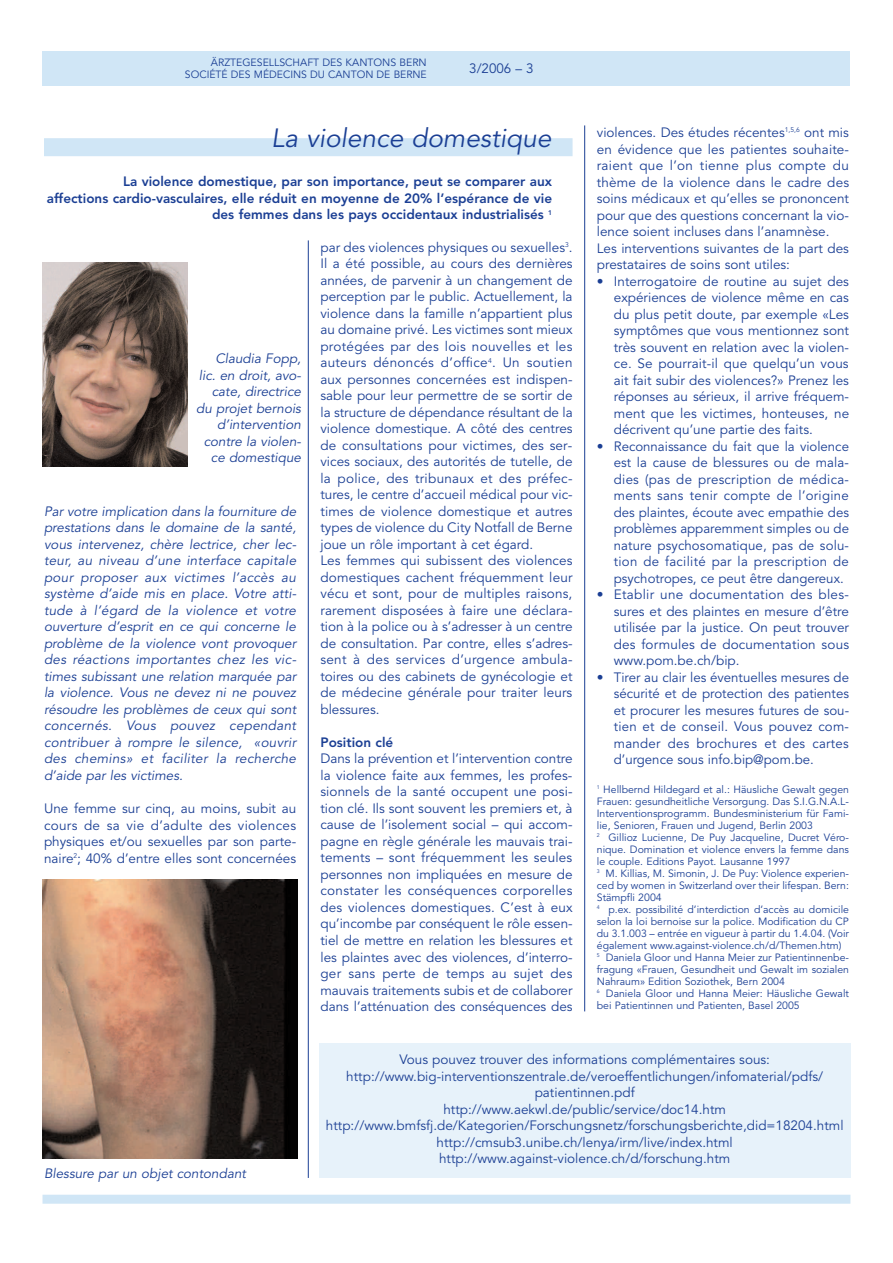
<style>
.page{position:relative;width:893px;height:1263px;background:#fff}
.page>*{position:absolute;margin:0;border:0;box-sizing:border-box;transform-origin:0 0}
.t1{font:italic 26.25px "Avenir";color:#1b3f94}
.t2{font:13.5px/16.5px "Avenir";color:#1b3f94;text-align:justify}
.t3{font:italic 13.5px/16.5px "Avenir";color:#1b3f94;text-align:justify}
.t4{font:800 13.5px/16.5px "Avenir";color:#1b3f94;text-align:right}
.t5{font:10.5px/12px "Avenir";color:#1b3f94;text-align:right}
</style>
<div class="page">
<div style="left:43px;top:1195px;width:807px;height:9px;background:#d0e6f6"></div>
<div style="left:43px;top:51px;width:807px;height:34px;background:#d0e6f6"></div>
<hr style="left:308px;top:240px;width:1px;height:938px;background:#1b3f94">
<hr style="left:584px;top:125px;width:1px;height:886px;background:#1b3f94">
<div style="left:44px;top:138px;width:529px;height:18px;background:#d0e6f6"></div>
<img style="left:43px;top:262px;width:144px;height:204px">
<img style="left:43px;top:880px;width:254px;height:278px">
<div style="left:319px;top:1043px;width:531px;height:135px;background:#e7f2fa"></div>
<p class="t5" style="left:185px;top:57px;width:243px">ÄRZTEGESELLSCHAFT DES KANTONS BERN<br>SOCIÉTÉ DES MÉDECINS DU CANTON DE BERNE</p>
<p class="t2" style="left:469px;top:61px;width:66px">3/2006 – 3</p>
<h1 class="t1" style="left:271px;top:127px;width:282px">La violence domestique</h1>
<p class="t4" style="left:47px;top:175px;width:507px">La violence domestique, par son importance, peut se comparer aux<br>affections cardio-vasculaires, elle réduit en moyenne de 20% l’espérance de vie des femmes dans les pays occidentaux industrialisés <sup>1</sup></p>
<p class="t3" style="left:196px;top:352px;width:106px;text-align:right">Claudia Fopp, lic. en droit, avo&shy;cate, directrice du projet bernois d’intervention contre la violen&shy;ce domestique</p>
<p class="t3" style="left:44px;top:504px;width:254px">Par votre implication dans la fourniture de prestations dans le domaine de la santé, vous intervenez, chère lectrice, cher lec&shy;teur, au niveau d’une interface capitale pour proposer aux victimes l’accès au système d’aide mis en place. Votre atti&shy;tude à l’égard de la violence et votre ouverture d’esprit en ce qui concerne le problème de la violence vont provoquer des réactions importantes chez les vic&shy;times subissant une relation marquée par la violence. Vous ne devez ni ne pouvez résoudre les problèmes de ceux qui sont concernés. Vous pouvez cependant contribuer à rompre le silence, «ouvrir des chemins» et faciliter la recherche d’aide par les victimes.</p>
<p class="t2" style="left:44px;top:801px;width:254px">Une femme sur cinq, au moins, subit au cours de sa vie d’adulte des violences physiques et/ou sexuelles par son parte&shy;naire<sup>2</sup>; 40% d’entre elles sont concernées</p>
<p class="t2" style="left:320px;top:240px;width:254px;text-align:left">par des violences physiques ou sexuelles<sup>3</sup>.<br>Il a été possible, au cours des dernières années, de parvenir à un changement de perception par le public. Actuellement, la violence dans la famille n’appartient plus au domaine privé. Les victimes sont mieux protégées par des lois nouvelles et les auteurs dénoncés d’office<sup>4</sup>. Un soutien aux personnes concernées est indispen&shy;sable pour leur permettre de se sortir de la structure de dépendance résultant de la violence domestique. A côté des centres de consultations pour victimes, des ser&shy;vices sociaux, des autorités de tutelle, de la police, des tribunaux et des préfec&shy;tures, le centre d’accueil médical pour vic&shy;times de violence domestique et autres types de violence du City Notfall de Berne joue un rôle important à cet égard.<br>Les femmes qui subissent des violences domestiques cachent fréquemment leur vécu et sont, pour de multiples raisons, rarement disposées à faire une déclara&shy;tion à la police ou à s’adresser à un centre de consultation. Par contre, elles s’adres&shy;sent à des services d’urgence ambula&shy;toires ou des cabinets de gynécologie et de médecine générale pour traiter leurs blessures.</p>
<p class="t4" style="left:320px;top:735px;width:74px">Position clé</p>
<p class="t2" style="left:320px;top:752px;width:254px">Dans la prévention et l’intervention contre la violence faite aux femmes, les profes&shy;sionnels de la santé occupent une posi&shy;tion clé. Ils sont souvent les premiers et, à cause de l’isolement social – qui accom&shy;pagne en règle générale les mauvais trai&shy;tements – sont fréquemment les seules personnes non impliquées en mesure de constater les conséquences corporelles des violences domestiques. C’est à eux qu’incombe par conséquent le rôle essen&shy;tiel de mettre en relation les blessures et les plaintes avec des violences, d’interro&shy;ger sans perte de temps au sujet des mauvais traitements subis et de collaborer dans l’atténuation des conséquences des</p>
<p class="t2" style="left:597px;top:125px;width:254px;text-align:left">violences. Des études récentes<sup>1,5,6</sup> ont mis en évidence que les patientes souhaite&shy;raient que l’on tienne plus compte du thème de la violence dans le cadre des soins médicaux et qu’elles se prononcent pour que des questions concernant la vio&shy;lence soient incluses dans l’anamnèse.<br>Les interventions suivantes de la part des prestataires de soins sont utiles:</p>
<p class="t2" style="left:614px;top:274px;width:237px;text-indent:-17px">• Interrogatoire de routine au sujet des expériences de violence même en cas du plus petit doute, par exemple «Les symptômes que vous mentionnez sont très souvent en relation avec la violen&shy;ce. Se pourrait-il que quelqu’un vous ait fait subir des violences?» Prenez les réponses au sérieux, il arrive fréquem&shy;ment que les victimes, honteuses, ne décrivent qu’une partie des faits.</p>
<p class="t2" style="left:614px;top:439px;width:237px;text-indent:-17px">• Reconnaissance du fait que la violence est la cause de blessures ou de mala&shy;dies (pas de prescription de médica&shy;ments sans tenir compte de l’origine des plaintes, écoute avec empathie des problèmes apparemment simples ou de nature psychosomatique, pas de solu&shy;tion de facilité par la prescription de psychotropes, ce peut être dangereux.</p>
<p class="t2" style="left:614px;top:587px;width:237px;text-indent:-17px">• Etablir une documentation des bles&shy;sures et des plaintes en mesure d’être utilisée par la justice. On peut trouver des formules de documentation sous www.pom.be.ch/bip.</p>
<p class="t2" style="left:614px;top:670px;width:237px;text-indent:-17px">• Tirer au clair les éventuelles mesures de sécurité et de protection des patientes et procurer les mesures futures de sou&shy;tien et de conseil. Vous pouvez com&shy;mander des brochures et des cartes d’urgence sous info.bip@pom.be.</p>
<p class="t5" style="left:597px;top:784px;width:254px;text-align:left"><sup>1</sup> Hellbernd Hildegard et al.: Häusliche Gewalt gegen Frauen: gesundheitliche Versorgung. Das S.I.G.N.A.L-Interventionsprogramm. Bundesministerium für Fami&shy;lie, Senioren, Frauen und Jugend, Berlin 2003<br><sup>2</sup> Gillioz Lucienne, De Puy Jacqueline, Ducret Véro&shy;nique. Domination et violence envers la femme dans le couple. Editions Payot. Lausanne 1997<br><sup>3</sup> M. Killias, M. Simonin, J. De Puy: Violence experien&shy;ced by women in Switzerland over their lifespan. Bern:<br>Stämpfli 2004<br><sup>4</sup> p.ex. possibilité d’interdiction d’accès au domicile selon la loi bernoise sur la police. Modification du CP du 3.1.003 – entrée en vigueur à partir du 1.4.04. (Voir également www.against-violence.ch/d/Themen.htm)<br><sup>5</sup> Daniela Gloor und Hanna Meier zur Patientinnenbe&shy;fragung «Frauen, Gesundheit und Gewalt im sozialen Nahraum» Edition Soziothek, Bern 2004<br><sup>6</sup> Daniela Gloor und Hanna Meier: Häusliche Gewalt bei Patientinnen und Patienten, Basel 2005</p>
<p class="t3" style="left:44px;top:1166px;width:204px">Blessure par un objet contondant</p>
<p class="t2" style="left:326px;top:1052px;width:519px;text-align:center">Vous pouvez trouver des informations complémentaires sous: http://www.big-interventionszentrale.de/veroeffentlichungen/infomaterial/pdfs/ patientinnen.pdf<br>http://www.aekwl.de/public/service/doc14.htm http://www.bmfsfj.de/Kategorien/Forschungsnetz/forschungsberichte,did=18204.html http://cmsub3.unibe.ch/lenya/irm/live/index.html http://www.against-violence.ch/d/forschung.htm</p>
</div>
